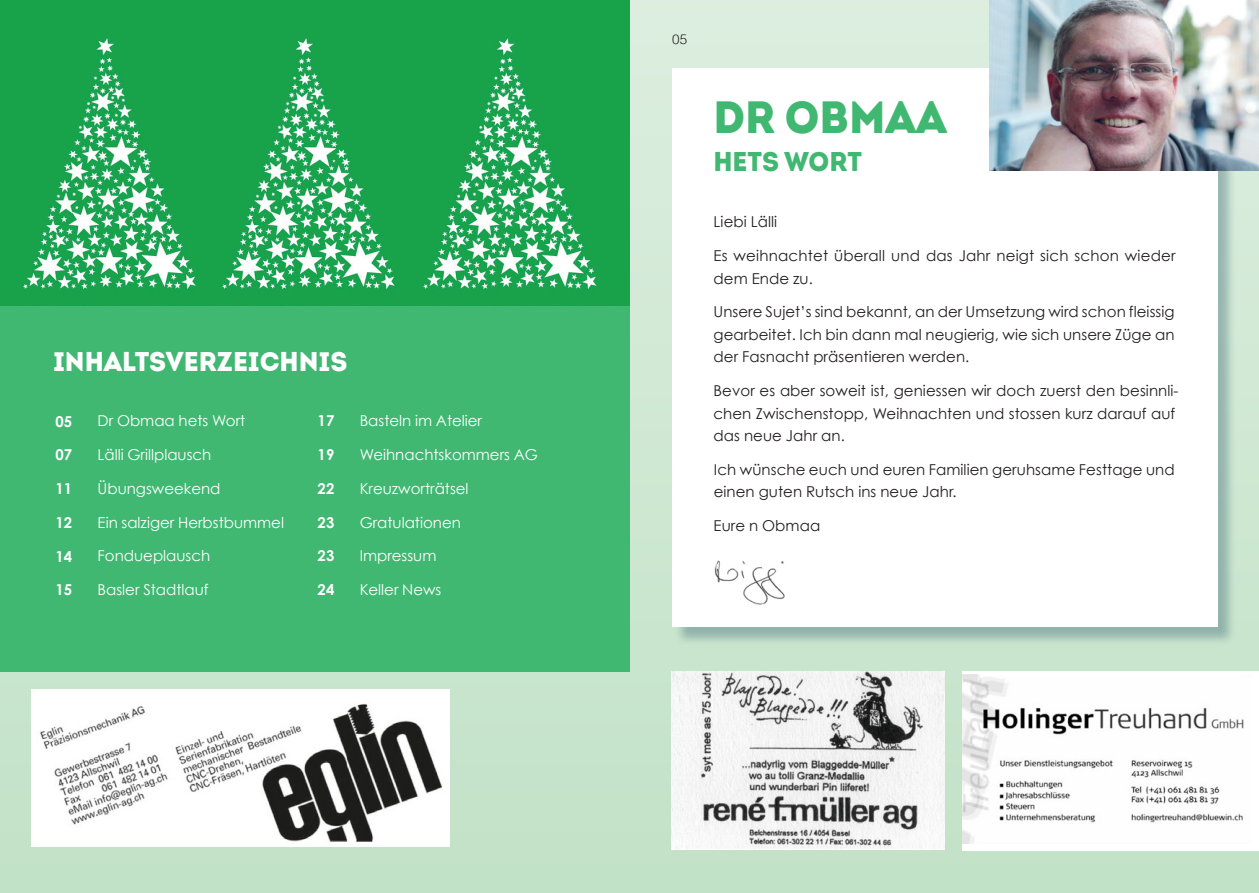
<style>
.page{position:relative;width:1259px;height:893px;background:#fff}
.page>*{position:absolute;margin:0;border:0;box-sizing:border-box;transform-origin:0 0}
.t1{font:45px "Intro Black Alt";color:#40b872}
.t2{font:27px "Intro Black Alt";color:#fff}
.t3{font:27px "Intro Black Alt";color:#40b872}
.t4{font:15px/22.5px "Century Gothic";letter-spacing:.005em;color:#231f20}
.t5{font:15px "Century Gothic";color:#fff}
.t6{font:700 15px "Century Gothic";letter-spacing:.01em;color:#fff}
.t7{font:300 13.5px "Helvetica";color:#231f20}
</style>
<div class="page">
<div style="left:0;top:0;width:1259px;height:893px;background:linear-gradient(to bottom,#ddeedf,#c2e2c7)"></div>
<img style="left:0;top:0;width:218px;height:306px">
<img style="left:218px;top:0;width:201px;height:306px">
<img style="left:419px;top:0;width:210px;height:306px">
<div style="left:0;top:306px;width:629px;height:366px;background:#40b872"></div>
<div style="left:674px;top:71px;width:561px;height:575px;background:#29576b;opacity:.35"></div>
<div style="left:672px;top:69px;width:545px;height:558px;background:#fff"></div>
<img style="left:990px;top:0;width:269px;height:170px">
<img style="left:714px;top:560px;width:71px;height:45px">
<img style="left:672px;top:671px;width:273px;height:178px">
<div style="left:962px;top:671px;width:297px;height:179px;background:#fff"></div>
<img style="left:962px;top:675px;width:282px;height:168px">
<img style="left:32px;top:689px;width:418px;height:157px">
<h2 class="t2" style="left:53px;top:344px;width:296px">INHALTSVERZEICHNIS</h2>
<p class="t6" style="left:56px;top:412px;width:18px">05</p>
<p class="t6" style="left:56px;top:446px;width:18px">07</p>
<p class="t6" style="left:56px;top:479px;width:18px">11</p>
<p class="t6" style="left:56px;top:513px;width:18px">12</p>
<p class="t6" style="left:56px;top:547px;width:18px">14</p>
<p class="t6" style="left:56px;top:581px;width:18px">15</p>
<p class="t5" style="left:98px;top:412px;width:149px">Dr Obmaa hets Wort</p>
<p class="t5" style="left:98px;top:445px;width:115px">Lälli Grillplausch</p>
<p class="t5" style="left:98px;top:479px;width:124px">Übungsweekend</p>
<p class="t5" style="left:98px;top:513px;width:188px">Ein salziger Herbstbummel</p>
<p class="t5" style="left:98px;top:547px;width:114px">Fondueplausch</p>
<p class="t5" style="left:98px;top:580px;width:112px">Basler Stadtlauf</p>
<p class="t6" style="left:317px;top:411px;width:18px">17</p>
<p class="t6" style="left:317px;top:445px;width:18px">19</p>
<p class="t6" style="left:317px;top:479px;width:18px">22</p>
<p class="t6" style="left:317px;top:513px;width:18px">23</p>
<p class="t6" style="left:317px;top:546px;width:18px">23</p>
<p class="t6" style="left:317px;top:580px;width:18px">24</p>
<p class="t5" style="left:360px;top:412px;width:124px">Basteln im Atelier</p>
<p class="t5" style="left:360px;top:445px;width:180px">Weihnachtskommers AG</p>
<p class="t5" style="left:360px;top:479px;width:110px">Kreuzworträtsel</p>
<p class="t5" style="left:360px;top:513px;width:103px">Gratulationen</p>
<p class="t5" style="left:360px;top:547px;width:78px">Impressum</p>
<p class="t5" style="left:360px;top:580px;width:83px">Keller News</p>
<p class="t7" style="left:672px;top:27px;width:17px">05</p>
<h1 class="t1" style="left:713px;top:88px;width:235px">DR OBMAA</h1>
<h2 class="t3" style="left:713px;top:144px;width:150px">HETS WORT</h2>
<p class="t4" style="left:713px;top:210px;width:65px">Liebi Lälli</p>
<p class="t4" style="left:713px;top:244px;width:463px">Es weihnachtet überall und das Jahr neigt sich schon wieder dem Ende zu.</p>
<p class="t4" style="left:713px;top:300px;width:463px;text-align:justify">Unsere Sujet’s sind bekannt, an der Umsetzung wird schon fleissig gearbeitet. Ich bin dann mal neugierig, wie sich unsere Züge an der Fasnacht präsentieren werden.</p>
<p class="t4" style="left:713px;top:379px;width:466px">Bevor es aber soweit ist, geniessen wir doch zuerst den besinnli&shy;chen Zwischenstopp, Weihnachten und stossen kurz darauf auf das neue Jahr an.</p>
<p class="t4" style="left:713px;top:458px;width:462px">Ich wünsche euch und euren Familien geruhsame Festtage und einen guten Rutsch ins neue Jahr.</p>
<p class="t4" style="left:713px;top:514px;width:108px">Eure n Obmaa</p>
</div>
